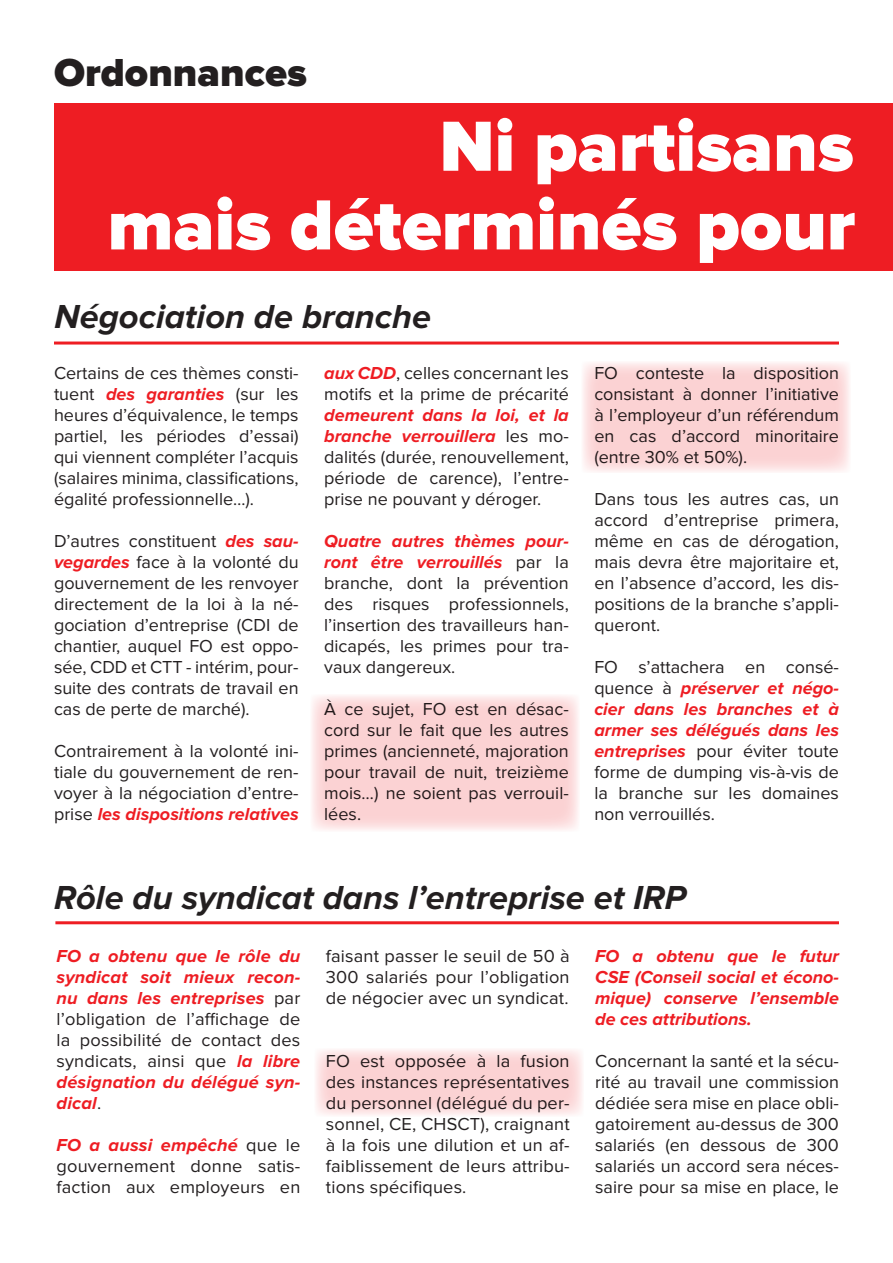
<style>
.page{position:relative;width:893px;height:1263px;background:#fff}
.page>*{position:absolute;margin:0;border:0;box-sizing:border-box;transform-origin:0 0}
.t1{font:900 73.5px "Proxima Nova";color:#fff}
.t2{font:900 40.5px "Proxima Nova";color:#231f20}
.t3{font:italic 700 34.5px "Proxima Nova";color:#231f20}
.t4{font:18px/21px "Proxima Nova";color:#231f20;text-align:justify}
.t5{font:italic 700 18px/21px "Proxima Nova";letter-spacing:.005em;color:#ee1d23;text-align:justify}
.s1{font-weight:700;font-style:italic;color:#ee1d23}
.s2{font-weight:400;font-style:normal;color:#231f20}
</style>
<div class="page">
<div style="left:55px;top:104px;width:838px;height:167px;background:#ee1d23"></div>
<hr style="left:55px;top:921px;width:784px;height:3px;background:#ee1d23">
<hr style="left:54px;top:341px;width:785px;height:3px;background:#ee1d23">
<svg style="left:583px;top:363px;width:266px;height:109px;background:#fbd6d7"></svg>
<svg style="left:312px;top:696px;width:266px;height:134px;background:#fbd5d6"></svg>
<svg style="left:316px;top:1050px;width:266px;height:65px;background:#fbd8d9"></svg>
<p class="t2" style="left:54px;top:49px;width:254px">Ordonnances</p>
<p class="t1" style="left:439px;top:104px;width:416px">Ni partisans</p>
<p class="t1" style="left:108px;top:183px;width:749px">mais déterminés pour</p>
<p class="t3" style="left:55px;top:297px;width:378px">Négociation de branche</p>
<p class="t4" style="left:54px;top:363px;width:246px">Certains de ces thèmes consti&shy;tuent <span class="s1">des garanties</span> (sur les heures d’équivalence, le temps partiel, les périodes d’essai) qui viennent compléter l’acquis (salaires minima, classifications, égalité professionnelle…).</p>
<p class="t4" style="left:54px;top:531px;width:246px">D’autres constituent <span class="s1">des sau&shy;vegardes</span> face à la volonté du gouvernement de les renvoyer directement de la loi à la né&shy;gociation d’entreprise (CDI de chantier, auquel FO est oppo&shy;sée, CDD et CTT - intérim, pour&shy;suite des contrats de travail en cas de perte de marché).</p>
<p class="t4" style="left:54px;top:741px;width:246px">Contrairement à la volonté ini&shy;tiale du gouvernement de ren&shy;voyer à la négociation d’entre&shy;prise <span class="s1">les dispositions relatives</span></p>
<p class="t4" style="left:324px;top:363px;width:246px"><span class="s1">aux CDD</span>, celles concernant les motifs et la prime de précarité <span class="s1">demeurent dans la loi, et la branche verrouillera</span> les mo&shy;dalités (durée, renouvellement, période de carence), l’entre&shy;prise ne pouvant y déroger.</p>
<p class="t4" style="left:324px;top:531px;width:246px"><span class="s1">Quatre autres thèmes pour&shy;ront être verrouillés</span> par la branche, dont la prévention des risques professionnels, l’insertion des travailleurs han&shy;dicapés, les primes pour tra&shy;vaux dangereux.</p>
<p class="t4" style="left:324px;top:699px;width:246px">À ce sujet, FO est en désac&shy;cord sur le fait que les autres primes (ancienneté, majoration pour travail de nuit, treizième mois…) ne soient pas verrouil&shy;lées.</p>
<p class="t4" style="left:594px;top:363px;width:246px">FO conteste la disposition consistant à donner l’initiative à l’employeur d’un référendum en cas d’accord minoritaire (entre 30% et 50%).</p>
<p class="t4" style="left:594px;top:489px;width:246px">Dans tous les autres cas, un accord d’entreprise primera, même en cas de dérogation, mais devra être majoritaire et, en l’absence d’accord, les dis&shy;positions de la branche s’appli&shy;queront.</p>
<p class="t4" style="left:594px;top:657px;width:246px">FO s’attachera en consé&shy;quence à <span class="s1">préserver et négo&shy;cier dans les branches et à armer ses délégués dans les entreprises</span> pour éviter toute forme de dumping vis-à-vis de la branche sur les domaines non verrouillés.</p>
<p class="t3" style="left:54px;top:878px;width:634px">Rôle du syndicat dans l’entreprise et IRP</p>
<p class="t5" style="left:57px;top:946px;width:245px">FO a obtenu que le rôle du syndicat soit mieux recon&shy;nu dans les entreprises <span class="s2">par l’obligation de l’affichage de la possibilité de contact des syndicats, ainsi que</span> la libre désignation du délégué syn&shy;dical<span class="s2">.</span></p>
<p class="t4" style="left:57px;top:1135px;width:245px"><span class="s1">FO a aussi empêché</span> que le gouvernement donne satis&shy;faction aux employeurs en</p>
<p class="t4" style="left:326px;top:946px;width:245px">faisant passer le seuil de 50 à 300 salariés pour l’obligation de négocier avec un syndicat.</p>
<p class="t4" style="left:326px;top:1051px;width:245px">FO est opposée à la fusion des instances représentatives du personnel (délégué du per&shy;sonnel, CE, CHSCT), craignant à la fois une dilution et un af&shy;faiblissement de leurs attribu&shy;tions spécifiques.</p>
<p class="t5" style="left:595px;top:946px;width:245px">FO a obtenu que le futur CSE (Conseil social et écono&shy;mique) conserve l’ensemble de ces attributions.</p>
<p class="t4" style="left:595px;top:1051px;width:245px">Concernant la santé et la sécu&shy;rité au travail une commission dédiée sera mise en place obli&shy;gatoirement au-dessus de 300 salariés (en dessous de 300 salariés un accord sera néces&shy;saire pour sa mise en place, le</p>
</div>
